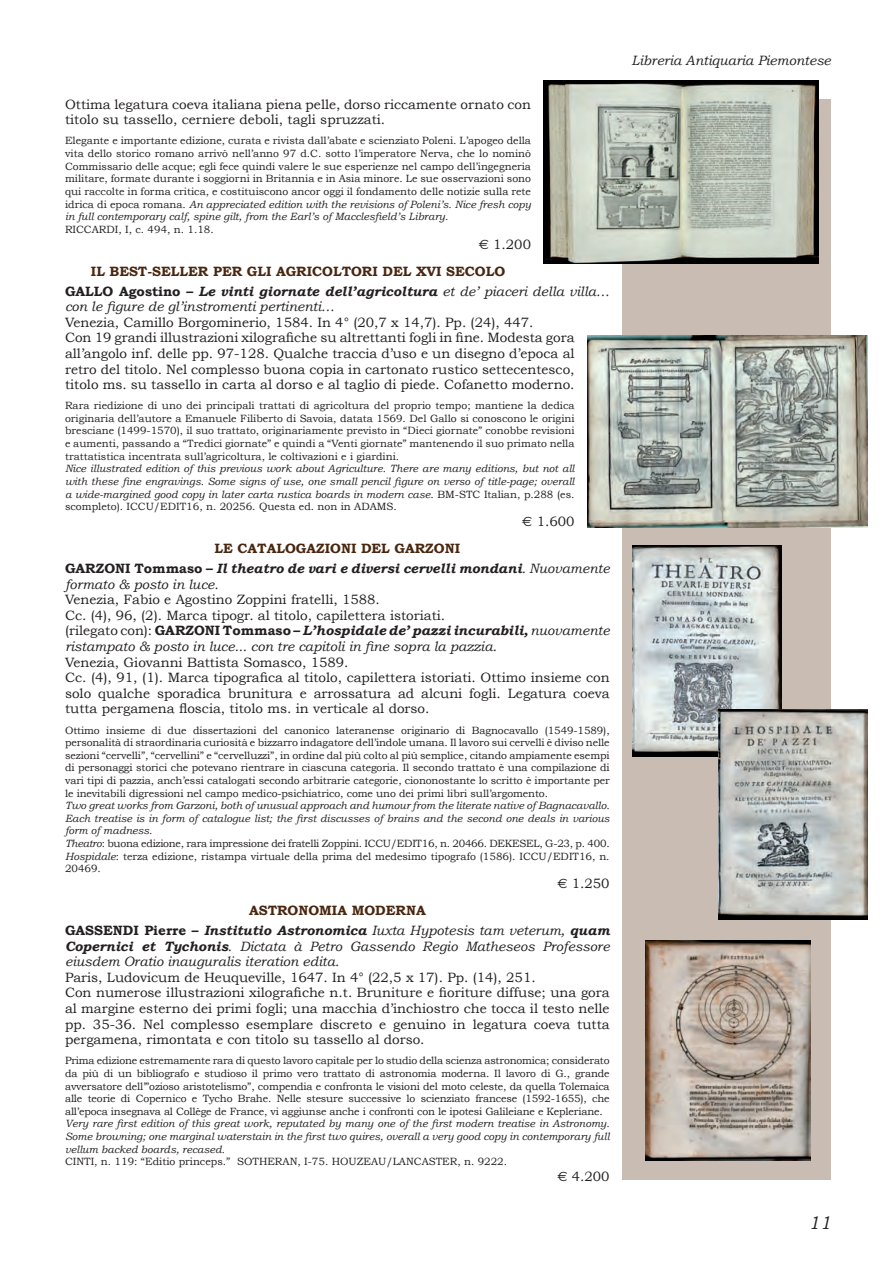
<style>
.page{position:relative;width:896px;height:1266px;background:#fff}
.page>*{position:absolute;margin:0;border:0;box-sizing:border-box;transform-origin:0 0}
.t1{font:italic 18px "Bookman Old Style";color:#231f20}
.t2{font:13.5px/15.6px "Bookman Old Style";color:#231f20}
.t3{font:italic 13.5px/15.6px "Bookman Old Style";color:#231f20}
.t4{font:italic 700 13.5px/19.8px "Bookman Old Style";color:#231f20;text-align:center}
.t5{font:700 13.5px/26.7px "Bookman Old Style";color:#48260f}
.t6{font:10.5px/12.6px "Bookman Old Style";color:#231f20;text-align:justify}
.t7{font:italic 10.5px/12.6px "Bookman Old Style";color:#231f20;text-align:justify}
.s1{font-style:italic}
.s2{font-family:"Euro Sans";font-weight:400;color:#231f20}
.s3{font-weight:400;color:#231f20}
.s4{font-weight:700;font-style:normal}
.s5{font-weight:700}
.s6{font-style:normal}
.s7{font-family:"Euro Sans"}
.s8{font-style:normal;color:#48260f}
.s9{font-weight:400}
.s10{font-weight:700;font-style:italic}
</style>
<div class="page">
<div style="left:622px;top:99px;width:208px;height:1080px;background:#c9bcb2"></div>
<img style="left:543px;top:81px;width:275px;height:182px">
<img style="left:587px;top:335px;width:280px;height:192px">
<img style="left:632px;top:546px;width:149px;height:210px">
<img style="left:718px;top:709px;width:149px;height:210px">
<img style="left:645px;top:940px;width:165px;height:220px">
<p class="t2" style="left:65px;top:96px;width:467px">Ottima legatura coeva italiana piena pelle, dorso riccamente ornato con titolo su tassello, cerniere deboli, tagli spruzzati.</p>
<p class="t6" style="left:65px;top:135px;width:467px">Elegante e importante edizione, curata e rivista dall’abate e scienziato Poleni. L’apogeo della vita dello storico romano arrivò nell’anno 97 d.C. sotto l’imperatore Nerva, che lo nominò Commissario delle acque; egli fece quindi valere le sue esperienze nel campo dell’ingegneria militare, formate durante i soggiorni in Britannia e in Asia minore. Le sue osservazioni sono qui raccolte in forma critica, e costituiscono ancor oggi il fondamento delle notizie sulla rete idrica di epoca romana. <span class="s1">An appreciated edition with the revisions of Poleni’s. Nice fresh copy in full contemporary calf, spine gilt, from the Earl’s of Macclesfield’s Library.</span></p>
<p class="t6" style="left:65px;top:223px;width:150px">RICCARDI, I, c. 494, n. 1.18.</p>
<p class="t5" style="left:91px;top:231px;width:441px;text-indent:388px"><span class="s2">€</span> <span class="s3">1.200<br></span>IL BEST-SELLER PER GLI AGRICOLTORI DEL XVI SECOLO</p>
<p class="t3" style="left:65px;top:283px;width:546px"><span class="s4">GALLO Agostino –</span> <span class="s5">Le vinti giornate dell’agricoltura</span> et de’ piaceri della villa… con le figure de gl’instromenti pertinenti…</p>
<p class="t2" style="left:65px;top:314px;width:511px">Venezia, Camillo Borgominerio, 1584. In 4° (20,7 x 14,7). Pp. (24), 447.<br>Con 19 grandi illustrazioni xilografiche su altrettanti fogli in fine. Modesta gora all’angolo inf. delle pp. 97-128. Qualche traccia d’uso e un disegno d’epoca al retro del titolo. Nel complesso buona copia in cartonato rustico settecentesco, titolo ms. su tassello in carta al dorso e al taglio di piede. Cofanetto moderno.</p>
<p class="t6" style="left:65px;top:399px;width:511px">Rara riedizione di uno dei principali trattati di agricoltura del proprio tempo; mantiene la dedica originaria dell’autore a Emanuele Filiberto di Savoia, datata 1569. Del Gallo si conoscono le origini bresciane (1499-1570), il suo trattato, originariamente previsto in “Dieci giornate” conobbe revisioni e aumenti, passando a “Tredici giornate” e quindi a “Venti giornate” mantenendo il suo primato nella trattatistica incentrata sull’agricoltura, le coltivazioni e i giardini.</p>
<p class="t7" style="left:65px;top:462px;width:511px">Nice illustrated edition of this previous work about Agriculture. There are many editions, but not all with these fine engravings. Some signs of use, one small pencil figure on verso of title-page; overall a wide-margined good copy in later carta rustica boards in modern case<span class="s6">. BM-STC Italian, p.288 (es. scompleto). ICCU/EDIT16, n. 20256. Questa ed. non in ADAMS.</span></p>
<p class="t2" style="left:522px;top:514px;width:54px"><span class="s7">€</span> 1.600</p>
<p class="t4" style="left:65px;top:538px;width:546px"><span class="s8">LE CATALOGAZIONI DEL GARZONI<br></span><span class="s6">GARZONI Tommaso –</span> Il theatro de vari e diversi cervelli mondani<span class="s9">. Nuovamente</span></p>
<p class="t3" style="left:65px;top:576px;width:155px">formato &amp; posto in luce.</p>
<p class="t2" style="left:65px;top:591px;width:546px">Venezia, Fabio e Agostino Zoppini fratelli, 1588.<br>Cc. (4), 96, (2). Marca tipogr. al titolo, capilettera istoriati.<br>(rilegato con): <span class="s5">GARZONI Tommaso –</span> <span class="s10">L’hospidale de’ pazzi incurabili,</span> <span class="s1">nuovamente ristampato &amp; posto in luce... con tre capitoli in fine sopra la pazzia.</span></p>
<p class="t2" style="left:65px;top:654px;width:546px">Venezia, Giovanni Battista Somasco, 1589.<br>Cc. (4), 91, (1). Marca tipografica al titolo, capilettera istoriati. Ottimo insieme con solo qualche sporadica brunitura e arrossatura ad alcuni fogli. Legatura coeva tutta pergamena floscia, titolo ms. in verticale al dorso.</p>
<p class="t6" style="left:65px;top:723px;width:546px">Ottimo insieme di due dissertazioni del canonico lateranense originario di Bagnocavallo (1549-1589), personalità di straordinaria curiosità e bizzarro indagatore dell’indole umana. Il lavoro sui cervelli è diviso nelle sezioni “cervelli”, “cervellini” e “cervelluzzi”, in ordine dal più colto al più semplice, citando ampiamente esempi di personaggi storici che potevano rientrare in ciascuna categoria. Il secondo trattato è una compilazione di vari tipi di pazzia, anch’essi catalogati secondo arbitrarie categorie, ciononostante lo scritto è importante per le inevitabili digressioni nel campo medico-psichiatrico, come uno dei primi libri sull’argomento.</p>
<p class="t7" style="left:65px;top:799px;width:546px;text-align:left">Two great works from Garzoni, both of unusual approach and humour from the literate native of Bagnacavallo.<br>Each treatise is in form of catalogue list; the first discusses of brains and the second one deals in various form of madness.<br>Theatro<span class="s6">: buona edizione, rara impressione dei fratelli Zoppini. ICCU/EDIT16, n. 20466. DEKESEL, G-23, p. 400.<br></span>Hospidale<span class="s6">: terza edizione, ristampa virtuale della prima del medesimo tipografo (1586). ICCU/EDIT16, n.<br>20469.</span></p>
<p class="t2" style="left:557px;top:876px;width:54px"><span class="s7">€</span> 1.250</p>
<p class="t4" style="left:65px;top:900px;width:546px"><span class="s8">ASTRONOMIA MODERNA<br></span><span class="s6">GASSENDI Pierre –</span> Institutio Astronomica <span class="s9">Iuxta Hypotesis tam veterum,</span> quam</p>
<p class="t3" style="left:65px;top:938px;width:546px"><span class="s5">Copernici et Tychonis</span>. Dictata à Petro Gassendo Regio Matheseos Professore eiusdem Oratio inauguralis iteration edita.</p>
<p class="t2" style="left:65px;top:969px;width:546px">Paris, Ludovicum de Heuqueville, 1647. In 4° (22,5 x 17). Pp. (14), 251.<br>Con numerose illustrazioni xilografiche n.t. Bruniture e fioriture diffuse; una gora al margine esterno dei primi fogli; una macchia d’inchiostro che tocca il testo nelle pp. 35-36. Nel complesso esemplare discreto e genuino in legatura coeva tutta pergamena, rimontata e con titolo su tassello al dorso.</p>
<p class="t6" style="left:65px;top:1054px;width:546px">Prima edizione estremamente rara di questo lavoro capitale per lo studio della scienza astronomica; considerato da più di un bibliografo e studioso il primo vero trattato di astronomia moderna. Il lavoro di G., grande avversatore dell’”ozioso aristotelismo”, compendia e confronta le visioni del moto celeste, da quella Tolemaica alle teorie di Copernico e Tycho Brahe. Nelle stesure successive lo scienziato francese (1592-1655), che all’epoca insegnava al Collège de France, vi aggiunse anche i confronti con le ipotesi Galileiane e Kepleriane.</p>
<p class="t7" style="left:65px;top:1117px;width:546px">Very rare first edition of this great work, reputated by many one of the first modern treatise in Astronomy.<br>Some browning; one marginal waterstain in the first two quires, overall a very good copy in contemporary full vellum backed boards, recased.</p>
<p class="t6" style="left:65px;top:1155px;width:443px">CINTI, n. 119: “Editio princeps.” SOTHERAN, I-75. HOUZEAU/LANCASTER, n. 9222.</p>
<p class="t2" style="left:557px;top:1168px;width:54px"><span class="s7">€</span> 4.200</p>
<p class="t3" style="left:631px;top:53px;width:201px">Libreria Antiquaria Piemontese</p>
<h1 class="t1" style="left:808px;top:1212px;width:24px">11</h1>
</div>
